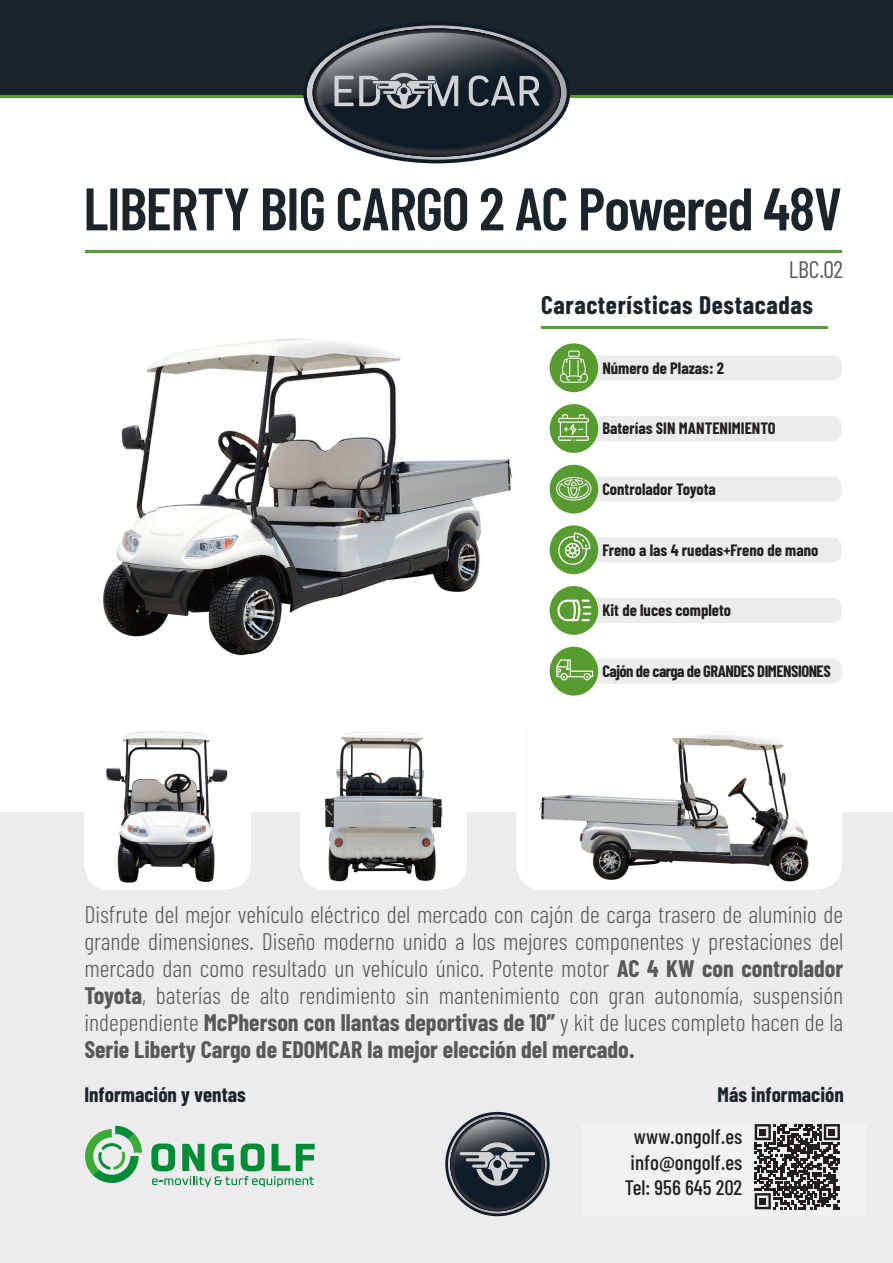
<style>
.page{position:relative;width:893px;height:1263px;background:#fff}
.page>*{position:absolute;margin:0;border:0;box-sizing:border-box;transform-origin:0 0}
.t1{font:600 60px "Barlow Condensed";letter-spacing:-.02em;color:#1b242b}
.t2{font:700 25.5px "Barlow Condensed";letter-spacing:.025em;color:#1b242b}
.t3{font:300 24px/27px "Barlow Condensed";color:#57585a;text-align:justify}
.t4{font:24px "Barlow Condensed";color:#57585a}
.t5{font:500 21px "Barlow Condensed";color:#231f20}
.t6{font:700 21px "Barlow Condensed";color:#1b242b}
.t7{font:700 16.5px "Barlow Condensed";color:#231f20}
.t8{font:700 16.5px "Barlow Condensed";letter-spacing:-.03em;color:#231f20}
.t9{font:500 12.15px "Futo Sans";color:#008c36}
.s1{font-weight:700}
</style>
<div class="page">
<div style="left:0;top:812px;width:893px;height:451px;background:#ececee"></div>
<div style="left:0;top:0;width:893px;height:98px;background:#1b242b"></div>
<hr style="left:85px;top:251px;width:757px;height:2px;background:#589b31">
<hr style="left:0;top:95px;width:893px;height:3px;background:#589b31">
<hr style="left:541px;top:326px;width:286px;height:2px;background:#589b31">
<svg style="left:307px;top:25px;width:260px;height:135px"></svg>
<div style="left:569px;top:355px;width:273px;height:25px;background:#ececee;border-radius:10px"></div>
<div style="left:550px;top:343px;width:48px;height:49px;background:#589b31;border-radius:50%"></div>
<svg style="left:560px;top:351px;width:28px;height:32px"></svg>
<div style="left:569px;top:416px;width:273px;height:25px;background:#ececee;border-radius:10px"></div>
<div style="left:550px;top:404px;width:48px;height:49px;background:#589b31;border-radius:50%"></div>
<svg style="left:558px;top:414px;width:31px;height:27px"></svg>
<div style="left:569px;top:476px;width:273px;height:26px;background:#ececee;border-radius:10px"></div>
<div style="left:550px;top:465px;width:48px;height:48px;background:#589b31;border-radius:50%"></div>
<svg style="left:556px;top:477px;width:35px;height:24px"></svg>
<div style="left:569px;top:658px;width:273px;height:26px;background:#ececee;border-radius:10px"></div>
<div style="left:550px;top:647px;width:48px;height:48px;background:#589b31;border-radius:50%"></div>
<div style="left:569px;top:598px;width:273px;height:25px;background:#ececee;border-radius:10px"></div>
<div style="left:550px;top:586px;width:48px;height:49px;background:#589b31;border-radius:50%"></div>
<svg style="left:557px;top:600px;width:34px;height:21px"></svg>
<svg style="left:556px;top:659px;width:37px;height:22px"></svg>
<img style="left:103px;top:339px;width:410px;height:317px">
<img style="left:84px;top:731px;width:167px;height:158px">
<img style="left:300px;top:732px;width:167px;height:157px">
<div style="left:516px;top:720px;width:326px;height:169px;background:#fff;border-radius:26px"></div>
<img style="left:527px;top:732px;width:304px;height:157px">
<div style="left:569px;top:537px;width:273px;height:25px;background:#ececee;border-radius:10px"></div>
<div style="left:550px;top:525px;width:48px;height:49px;background:#589b31;border-radius:50%"></div>
<svg style="left:558px;top:533px;width:32px;height:32px"></svg>
<svg style="left:85px;top:1126px;width:57px;height:57px"></svg>
<svg style="left:151px;top:1143px;width:164px;height:44px"></svg>
<svg style="left:445px;top:1112px;width:105px;height:104px"></svg>
<svg style="left:448px;top:1114px;width:99px;height:99px;background:#62686f"></svg>
<div style="left:581px;top:1123px;width:286px;height:92px;background:#f1f1f1"></div>
<svg style="left:754px;top:1124px;width:86px;height:86px"></svg>
<svg style="left:755px;top:1124px;width:85px;height:85px"></svg>
<div style="left:759px;top:1129px;width:7px;height:6px;background:#231f20"></div>
<div style="left:828px;top:1129px;width:7px;height:6px;background:#231f20"></div>
<div style="left:759px;top:1198px;width:7px;height:7px;background:#231f20"></div>
<p class="t1" style="left:83px;top:171px;width:760px">LIBERTY BIG CARGO 2 AC Powered 48V</p>
<p class="t4" style="left:789px;top:254px;width:56px">LBC.02</p>
<p class="t2" style="left:541px;top:289px;width:273px">Características Destacadas</p>
<p class="t7" style="left:602px;top:357px;width:123px">Número de Plazas: 2</p>
<p class="t7" style="left:602px;top:418px;width:175px">Baterías SIN MANTENIMIENTO</p>
<p class="t7" style="left:602px;top:479px;width:115px">Controlador Toyota</p>
<p class="t7" style="left:602px;top:539px;width:217px">Freno a las 4 ruedas+Freno de mano</p>
<p class="t7" style="left:602px;top:600px;width:130px">Kit de luces completo</p>
<p class="t8" style="left:602px;top:661px;width:230px">Cajón de carga de GRANDES DIMENSIONES</p>
<p class="t3" style="left:84px;top:900px;width:760px">Disfrute del mejor vehículo eléctrico del mercado con cajón de carga trasero de aluminio de grande dimensiones. Diseño moderno unido a los mejores componentes y prestaciones del mercado dan como resultado un vehículo único. Potente motor <span class="s1">AC 4 KW con controlador Toyota</span>, baterías de alto rendimiento sin mantenimiento con gran autonomía, suspensión independiente <span class="s1">McPherson con llantas deportivas de 10”</span> y kit de luces completo hacen de la <span class="s1">Serie Liberty Cargo de EDOMCAR la mejor elección del mercado.</span></p>
<p class="t6" style="left:84px;top:1081px;width:163px">Información y ventas</p>
<p class="t9" style="left:309px;top:1174px;width:7px">t</p>
<p class="t6" style="left:718px;top:1081px;width:128px">Más información</p>
<p class="t5" style="left:634px;top:1123px;width:110px">www.ongolf.es</p>
<p class="t5" style="left:631px;top:1149px;width:113px">info@ongolf.es</p>
<p class="t5" style="left:625px;top:1174px;width:119px">Tel: 956 645 202</p>
</div>
